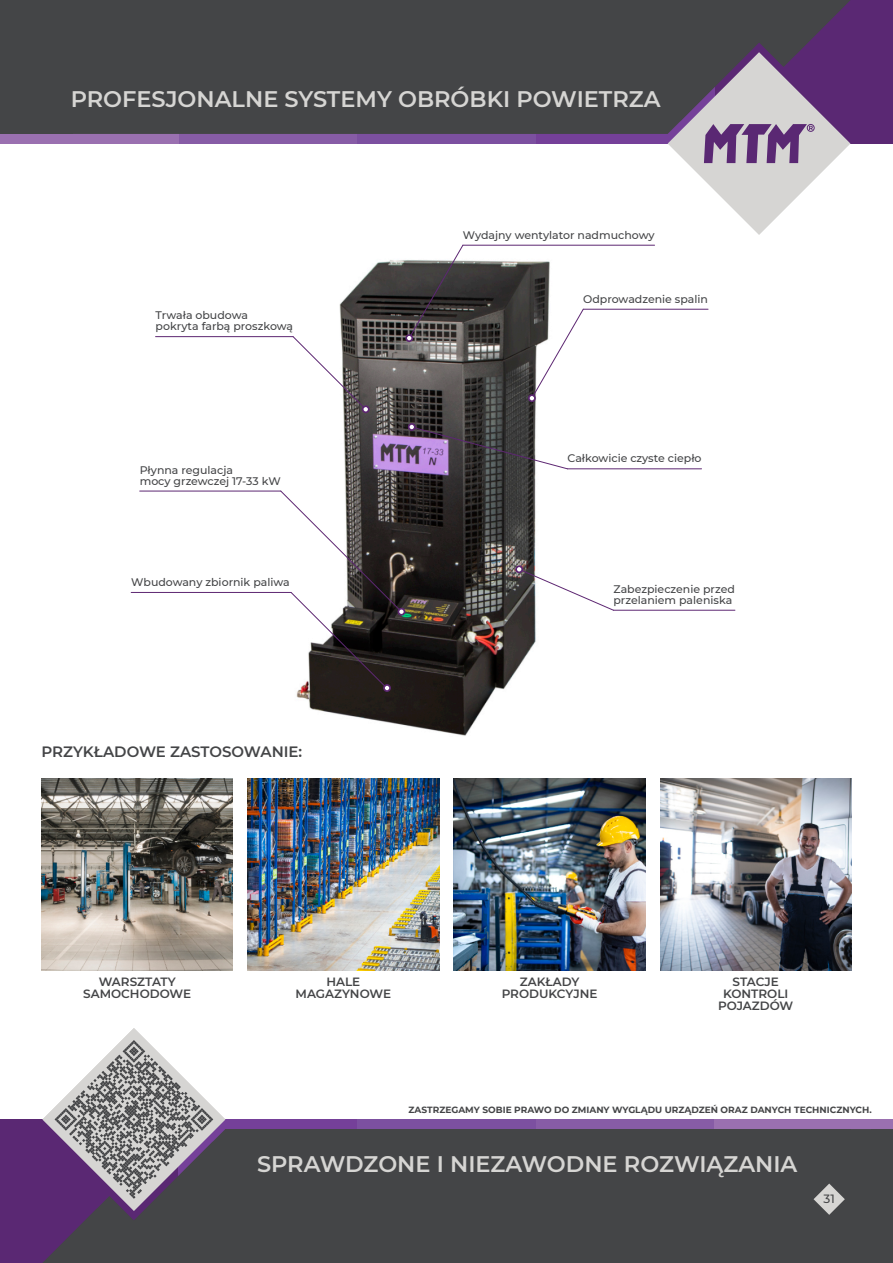
<style>
.page{position:relative;width:893px;height:1263px;background:#fff}
.page>*{position:absolute;margin:0;border:0;box-sizing:border-box;transform-origin:0 0}
.t1{font:600 22.5px "Montserrat";color:#d6d5d3}
.t2{font:600 15px "Montserrat";color:#444547}
.t3{font:600 12px/12px "Montserrat";color:#444547;text-align:center}
.t4{font:500 12px "Montserrat";color:#444547}
.t5{font:500 10.95px/10.9px "Montserrat";color:#444547}
.t6{font:700 9px "Montserrat";color:#444547}
</style>
<div class="page">
<div style="left:0;top:1119px;width:893px;height:144px;background:#5a2873"></div>
<div style="left:357px;top:1119px;width:179px;height:144px;background:#7c50a0"></div>
<div style="left:536px;top:1119px;width:178px;height:144px;background:#875ca6"></div>
<svg style="left:714px;top:1119px;width:179px;height:144px;background:#6b5876"></svg>
<div style="left:179px;top:1119px;width:178px;height:144px;background:#754099"></div>
<div style="left:42px;top:1142px;width:838px;height:121px;background:#444547"></div>
<div style="left:225px;top:1129px;width:625px;height:91px;background:#444547"></div>
<svg style="left:813px;top:1183px;width:32px;height:32px"></svg>
<div style="left:0;top:0;width:893px;height:144px;background:#5a2873"></div>
<div style="left:357px;top:0;width:179px;height:144px;background:#7c50a0"></div>
<div style="left:179px;top:0;width:178px;height:144px;background:#875ca6"></div>
<div style="left:0;top:0;width:179px;height:144px;background:#9a70b0"></div>
<div style="left:536px;top:0;width:178px;height:144px;background:#754099"></div>
<svg style="left:668px;top:134px;width:182px;height:101px"></svg>
<svg style="left:73px;top:121px;width:768px;height:13px;background:#59545d"></svg>
<svg style="left:73px;top:0;width:777px;height:121px;background:#4c4a50"></svg>
<div style="left:0;top:0;width:73px;height:134px;background:#444547"></div>
<img style="left:255px;top:260px;width:383px;height:476px">
<svg style="left:405px;top:334px;width:8px;height:8px"></svg>
<svg style="left:407px;top:244px;width:57px;height:96px"></svg>
<svg style="left:528px;top:394px;width:8px;height:8px"></svg>
<svg style="left:530px;top:308px;width:54px;height:92px"></svg>
<svg style="left:515px;top:565px;width:8px;height:8px"></svg>
<svg style="left:517px;top:567px;width:97px;height:44px"></svg>
<div style="left:398px;top:608px;width:7px;height:8px;background:#5d2772;border-radius:50%"></div>
<svg style="left:280px;top:490px;width:124px;height:200px"></svg>
<svg style="left:408px;top:423px;width:8px;height:8px"></svg>
<svg style="left:410px;top:425px;width:158px;height:45px"></svg>
<svg style="left:362px;top:405px;width:8px;height:8px"></svg>
<svg style="left:292px;top:335px;width:76px;height:76px"></svg>
<hr style="left:463px;top:245px;width:192px;height:1px;background:#5d2772">
<hr style="left:583px;top:309px;width:125px;height:1px;background:#5d2772">
<hr style="left:156px;top:336px;width:137px;height:1px;background:#5d2772">
<hr style="left:567px;top:468px;width:134px;height:1px;background:#5d2772">
<hr style="left:140px;top:491px;width:141px;height:1px;background:#5d2772">
<hr style="left:131px;top:592px;width:160px;height:1px;background:#5d2772">
<hr style="left:613px;top:610px;width:122px;height:1px;background:#5d2772">
<svg style="left:43px;top:1028px;width:182px;height:183px"></svg>
<img style="left:42px;top:779px;width:191px;height:191px">
<img style="left:248px;top:779px;width:191px;height:191px">
<img style="left:454px;top:779px;width:191px;height:191px">
<img style="left:660px;top:779px;width:191px;height:191px">
<h1 class="t1" style="left:71px;top:85px;width:591px">PROFESJONALNE SYSTEMY OBRÓBKI POWIETRZA</h1>
<p class="t5" style="left:463px;top:229px;width:193px">Wydajny wentylator nadmuchowy</p>
<p class="t5" style="left:156px;top:310px;width:139px">Trwała obudowa pokryta farbą proszkową</p>
<p class="t5" style="left:140px;top:464px;width:143px">Płynna regulacja<br>mocy grzewczej 17-33 kW</p>
<p class="t5" style="left:131px;top:577px;width:160px">Wbudowany zbiornik paliwa</p>
<h2 class="t2" style="left:42px;top:743px;width:262px">PRZYKŁADOWE ZASTOSOWANIE:</h2>
<h2 class="t2" style="left:42px;top:748px;width:134px">ZASTOSOWANIE:</h2>
<p class="t5" style="left:583px;top:293px;width:126px">Odprowadzenie spalin</p>
<p class="t5" style="left:567px;top:453px;width:136px">Całkowicie czyste ciepło</p>
<p class="t5" style="left:613px;top:583px;width:123px">Zabezpieczenie przed przelaniem paleniska</p>
<p class="t3" style="left:83px;top:976px;width:109px">WARSZTATY<br>SAMOCHODOWE</p>
<p class="t3" style="left:718px;top:976px;width:77px">STACJE<br>KONTROLI<br>POJAZDÓW</p>
<p class="t3" style="left:296px;top:976px;width:97px">HALE<br>MAGAZYNOWE</p>
<p class="t3" style="left:502px;top:976px;width:97px">ZAKŁADY<br>PRODUKCYJNE</p>
<p class="t6" style="left:409px;top:1104px;width:465px">ZASTRZEGAMY SOBIE PRAWO DO ZMIANY WYGLĄDU URZĄDZEŃ ORAZ DANYCH TECHNICZNYCH.</p>
<h1 class="t1" style="left:257px;top:1150px;width:542px">SPRAWDZONE I NIEZAWODNE ROZWIĄZANIA</h1>
<p class="t4" style="left:823px;top:1192px;width:13px">31</p>
</div>
